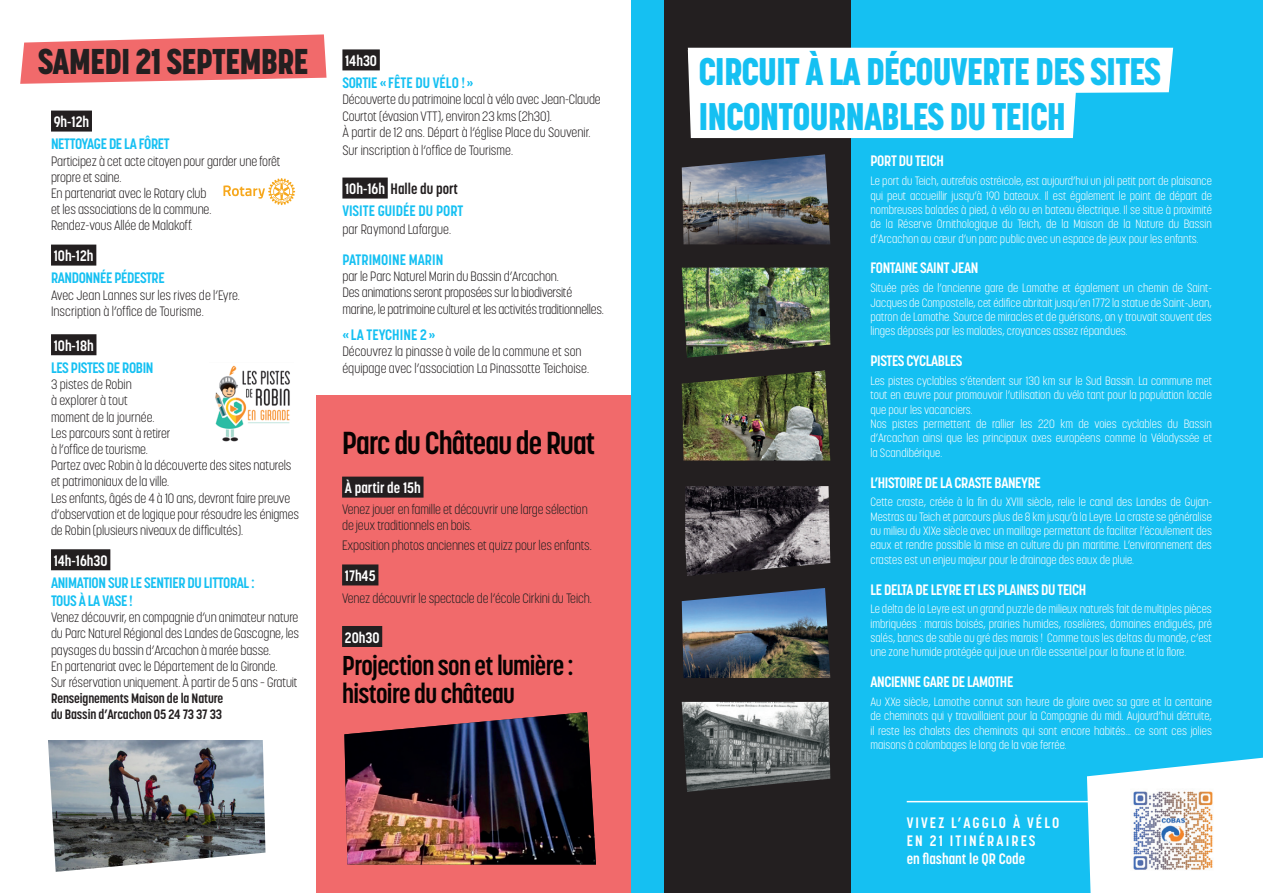
<style>
.page{position:relative;width:1263px;height:893px;background:#fff}
.page>*{position:absolute;margin:0;border:0;box-sizing:border-box;transform-origin:0 0}
.t1{font:800 38.1px/45.8px "Korolev Condensed";letter-spacing:-.025em;color:#15c0f2}
.t2{font:800 35.55px "Korolev Condensed";letter-spacing:-.025em;color:#231f20}
.t3{font:700 31.5px "Korolev Condensed";letter-spacing:-.03em;color:#080302}
.t4{font:700 27px/28.5px "Korolev Condensed";letter-spacing:-.025em;color:#080302}
.t5{font:700 15px "Korolev Condensed";letter-spacing:-.025em;color:#fff}
.t6{font:700 15px/18px "Korolev Condensed";letter-spacing:-.025em;color:#15c0f2}
.t7{font:700 15px "Korolev Condensed";color:#15c0f2}
.t8{font:700 15px "Korolev Condensed";color:#fff}
.t9{font:700 15px/18px "Korolev Condensed";letter-spacing:.14em;color:#fff}
.t10{font:700 15px "Korolev Condensed";color:#231f20}
.t11{font:300 13.5px/16.2px "Korolev Condensed";letter-spacing:-.01em;color:#231f20}
.t12{font:700 13.5px/16.2px "Korolev Condensed";letter-spacing:-.01em;color:#231f20}
.t13{font:300 12px/14.4px "Korolev Condensed";color:#fff;text-align:justify}
.s1{color:#fff}
</style>
<div class="page">
<div style="left:51px;top:111px;width:41px;height:21px;background:#231f20"></div>
<div style="left:51px;top:245px;width:45px;height:21px;background:#231f20"></div>
<div style="left:51px;top:334px;width:45px;height:21px;background:#231f20"></div>
<div style="left:51px;top:549px;width:59px;height:21px;background:#231f20"></div>
<img style="left:215px;top:365px;width:75px;height:77px">
<div style="left:316px;top:395px;width:315px;height:498px;background:#f16a6b"></div>
<div style="left:342px;top:477px;width:81px;height:21px;background:#231f20"></div>
<div style="left:342px;top:564px;width:36px;height:21px;background:#231f20"></div>
<div style="left:342px;top:626px;width:40px;height:21px;background:#231f20"></div>
<div style="left:631px;top:0;width:632px;height:893px;background:#15c0f2"></div>
<svg style="left:1087px;top:758px;width:176px;height:135px"></svg>
<img style="left:1127px;top:784px;width:92px;height:93px">
<hr style="left:907px;top:801px;width:181px;height:1px;background:#fff">
<svg style="left:20px;top:34px;width:306px;height:50px"></svg>
<div style="left:664px;top:0;width:187px;height:893px;background:#231f20"></div>
<div style="left:342px;top:49px;width:38px;height:21px;background:#231f20"></div>
<div style="left:342px;top:178px;width:46px;height:21px;background:#231f20"></div>
<img style="left:344px;top:712px;width:252px;height:152px">
<img style="left:682px;top:154px;width:148px;height:90px">
<img style="left:682px;top:370px;width:148px;height:90px">
<img style="left:682px;top:588px;width:148px;height:90px">
<img style="left:682px;top:268px;width:148px;height:90px">
<img style="left:685px;top:486px;width:145px;height:90px">
<svg style="left:687px;top:47px;width:486px;height:91px"></svg>
<img style="left:682px;top:702px;width:148px;height:90px">
<svg style="left:223px;top:178px;width:72px;height:27px"></svg>
<img style="left:48px;top:740px;width:217px;height:132px">
<p class="t2" style="left:38px;top:39px;width:272px">SAMEDI 21 SEPTEMBRE</p>
<p class="t5" style="left:345px;top:52px;width:33px">14h30</p>
<p class="t7" style="left:342px;top:74px;width:133px">SORTIE « FÊTE DU VÉLO ! »</p>
<p class="t11" style="left:342px;top:91px;width:260px">Découverte du patrimoine local à vélo avec Jean-Claude<br>Courtot (évasion VTT), environ 23 kms (2h30).<br>À partir de 12 ans. Départ à l’église Place du Souvenir.</p>
<p class="t11" style="left:342px;top:142px;width:172px">Sur inscription à l’office de Tourisme.</p>
<p class="t10" style="left:345px;top:180px;width:114px"><span class="s1">10h-16h</span> Halle du port</p>
<p class="t7" style="left:342px;top:202px;width:123px">VISITE GUIDÉE DU PORT</p>
<p class="t11" style="left:342px;top:221px;width:110px">par Raymond Lafargue.</p>
<p class="t7" style="left:342px;top:251px;width:102px">PATRIMOINE MARIN</p>
<p class="t11" style="left:342px;top:268px;width:263px">par le Parc Naturel Marin du Bassin d’Arcachon.<br>Des animations seront proposées sur la biodiversité marine, le patrimoine culturel et les activités traditionnelles.</p>
<p class="t7" style="left:342px;top:326px;width:95px">« LA TEYCHINE 2 »</p>
<p class="t11" style="left:342px;top:343px;width:248px">Découvrez la pinasse à voile de la commune et son équipage avec l’association La Pinassotte Teichoise.</p>
<p class="t5" style="left:54px;top:113px;width:37px">9h-12h</p>
<p class="t6" style="left:51px;top:135px;width:120px">NETTOYAGE DE LA FÔRET</p>
<p class="t11" style="left:51px;top:153px;width:231px">Participez à cet acte citoyen pour garder une forêt propre et saine.<br>En partenariat avec le Rotary club<br>et les associations de la commune.</p>
<p class="t11" style="left:51px;top:217px;width:143px">Rendez-vous Allée de Malakoff.</p>
<p class="t5" style="left:54px;top:247px;width:41px">10h-12h</p>
<p class="t6" style="left:51px;top:269px;width:115px">RANDONNÉE PÉDESTRE</p>
<p class="t11" style="left:51px;top:287px;width:190px">Avec Jean Lannes sur les rives de l’Eyre.</p>
<p class="t11" style="left:51px;top:303px;width:154px">Inscription à l’office de Tourisme.</p>
<p class="t5" style="left:54px;top:337px;width:41px">10h-18h</p>
<p class="t6" style="left:51px;top:359px;width:104px">LES PISTES DE ROBIN</p>
<p class="t11" style="left:51px;top:376px;width:105px">3 pistes de Robin<br>à explorer à tout moment de la journée.</p>
<p class="t11" style="left:51px;top:425px;width:250px">Les parcours sont à retirer<br>à l’office de tourisme.<br>Partez avec Robin à la découverte des sites naturels et patrimoniaux de la ville.<br>Les enfants, âgés de 4 à 10 ans, devront faire preuve d’observation et de logique pour résoudre les énigmes de Robin (plusieurs niveaux de difficultés).</p>
<p class="t8" style="left:54px;top:552px;width:55px">14h-16h30</p>
<p class="t6" style="left:51px;top:574px;width:205px">ANIMATION SUR LE SENTIER DU LITTORAL :<br>TOUS À LA VASE !</p>
<p class="t11" style="left:51px;top:609px;width:250px">Venez découvrir, en compagnie d’un animateur nature du Parc Naturel Régional des Landes de Gascogne, les paysages du bassin d’Arcachon à marée basse.<br>En partenariat avec le Département de la Gironde.</p>
<p class="t11" style="left:51px;top:674px;width:248px">Sur réservation uniquement. À partir de 5 ans – Gratuit</p>
<p class="t12" style="left:51px;top:690px;width:174px">Renseignements Maison de la Nature du Bassin d’Arcachon 05 24 73 37 33</p>
<p class="t3" style="left:342px;top:424px;width:255px">Parc du Château de Ruat</p>
<p class="t8" style="left:345px;top:479px;width:77px">À partir de 15h</p>
<p class="t11" style="left:342px;top:501px;width:247px">Venez jouer en famille et découvrir une large sélection de jeux traditionnels en bois.</p>
<p class="t11" style="left:342px;top:537px;width:251px">Exposition photos anciennes et quizz pour les enfants.</p>
<p class="t5" style="left:345px;top:567px;width:32px">17h45</p>
<p class="t11" style="left:342px;top:590px;width:251px">Venez découvrir le spectacle de l’école Cirkini du Teich.</p>
<p class="t5" style="left:345px;top:628px;width:36px">20h30</p>
<p class="t4" style="left:342px;top:651px;width:233px">Projection son et lumière : histoire du château</p>
<p class="t1" style="left:698px;top:48px;width:464px">CIRCUIT À LA DÉCOUVERTE DES SITES<br>INCONTOURNABLES DU TEICH</p>
<p class="t5" style="left:870px;top:152px;width:75px">PORT DU TEICH</p>
<p class="t13" style="left:870px;top:174px;width:343px">Le port du Teich, autrefois ostréicole, est aujourd’hui un joli petit port de plaisance qui peut accueillir jusqu’à 190 bateaux. Il est également le point de départ de nombreuses balades à pied, à vélo ou en bateau électrique. Il se situe à proximité de la Réserve Ornithologique du Teich, de la Maison de la Nature du Bassin d’Arcachon au cœur d’un parc public avec un espace de jeux pour les enfants.</p>
<p class="t5" style="left:870px;top:259px;width:109px">FONTAINE SAINT JEAN</p>
<p class="t13" style="left:870px;top:281px;width:343px">Située près de l’ancienne gare de Lamothe et également un chemin de Saint-Jacques de Compostelle, cet édifice abritait jusqu’en 1772 la statue de Saint-Jean, patron de Lamothe. Source de miracles et de guérisons, on y trouvait souvent des linges déposés par les malades, croyances assez répandues.</p>
<p class="t5" style="left:870px;top:352px;width:94px">PISTES CYCLABLES</p>
<p class="t13" style="left:870px;top:373px;width:343px">Les pistes cyclables s’étendent sur 130 km sur le Sud Bassin. La commune met tout en œuvre pour promouvoir l’utilisation du vélo tant pour la population locale que pour les vacanciers.</p>
<p class="t13" style="left:870px;top:416px;width:343px">Nos pistes permettent de rallier les 220 km de voies cyclables du Bassin d’Arcachon ainsi que les principaux axes européens comme la Vélodyssée et la Scandibérique.</p>
<p class="t5" style="left:870px;top:473px;width:172px">L’HISTOIRE DE LA CRASTE BANEYRE</p>
<p class="t13" style="left:870px;top:495px;width:343px">Cette craste, créée à la fin du XVIII siècle, relie le canal des Landes de Gujan-Mestras au Teich et parcours plus de 8 km jusqu’à la Leyre. La craste se généralise au milieu du XIXe siècle avec un maillage permettant de faciliter l’écoulement des eaux et rendre possible la mise en culture du pin maritime. L’environnement des crastes est un enjeu majeur pour le drainage des eaux de pluie.</p>
<p class="t5" style="left:870px;top:580px;width:217px">LE DELTA DE LEYRE ET LES PLAINES DU TEICH</p>
<p class="t13" style="left:870px;top:602px;width:343px">Le delta de la Leyre est un grand puzzle de milieux naturels fait de multiples pièces imbriquées : marais boisés, prairies humides, roselières, domaines endigués, pré salés, bancs de sable au gré des marais ! Comme tous les deltas du monde, c’est une zone humide protégée qui joue un rôle essentiel pour la faune et la flore.</p>
<p class="t5" style="left:870px;top:673px;width:144px">ANCIENNE GARE DE LAMOTHE</p>
<p class="t13" style="left:870px;top:694px;width:343px">Au XXe siècle, Lamothe connut son heure de gloire avec sa gare et la centaine de cheminots qui y travaillaient pour la Compagnie du midi. Aujourd’hui détruite, il reste les chalets des cheminots qui sont encore habités... ce sont ces jolies maisons à colombages le long de la voie ferrée.</p>
<p class="t9" style="left:907px;top:814px;width:154px">VIVEZ L’AGGLO À VÉLO<br>EN 21 ITINÉRAIRES</p>
<p class="t8" style="left:907px;top:850px;width:120px">en flashant le QR Code</p>
</div>
